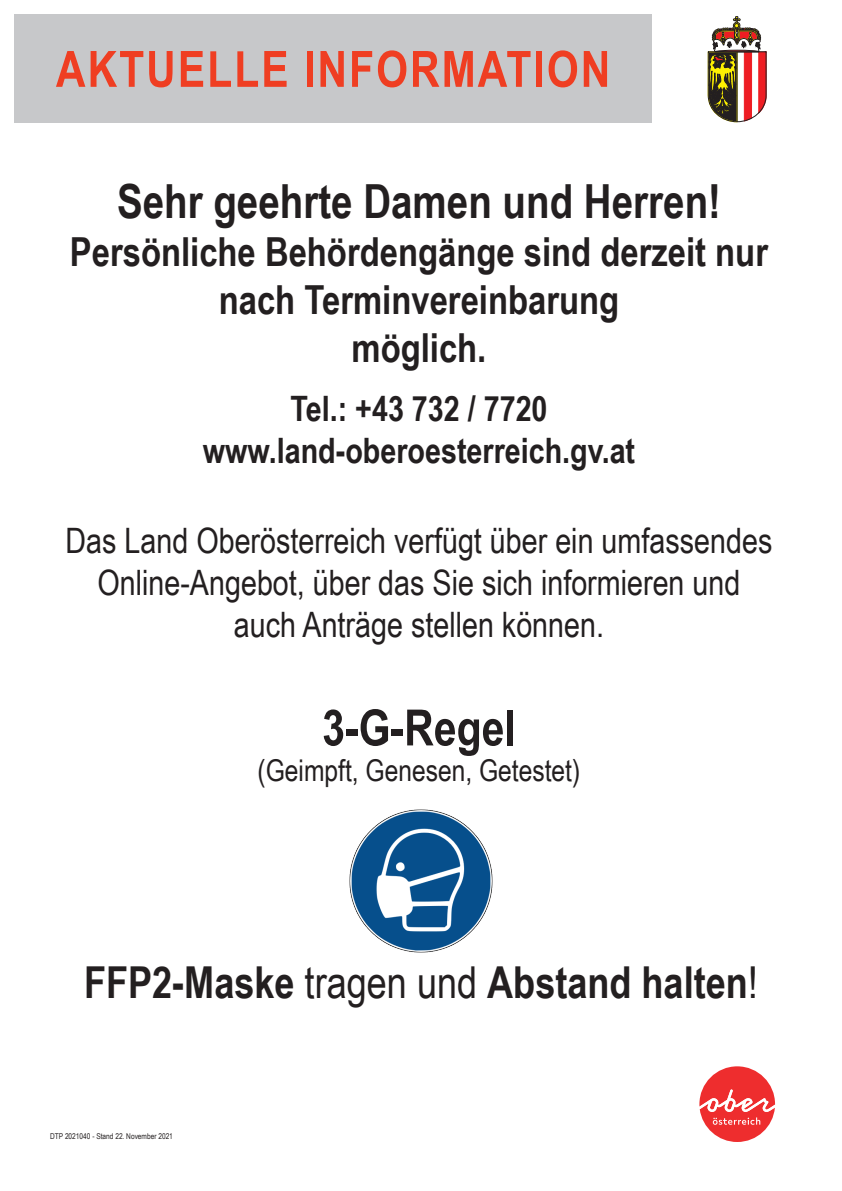
<style>
.page{position:relative;width:842px;height:1191px;background:#fff}
.page>*{position:absolute;margin:0;border:0;box-sizing:border-box;transform-origin:0 0}
.t1{font:700 50px "Arial Narrow";letter-spacing:.04em;color:#ef3e22}
.t2{font:700 50px "Arial Narrow";color:#231f20}
.t3{font:700 47px "Arial Narrow";color:#231f20}
.t4{font:700 44px "Arial Narrow";color:#231f20}
.t5{font:700 40px/48px "Arial Narrow";color:#231f20;text-align:center}
.t6{font:35px/42px "Arial Narrow";color:#231f20;text-align:center}
.t7{font:700 35px/42px "Arial Narrow";color:#231f20;text-align:center}
.t8{font:30px "Arial Narrow";color:#231f20}
.t9{font:8px "Arial Narrow";color:#231f20}
.s1{font-weight:400}
</style>
<div class="page">
<svg style="left:699px;top:1066px;width:76px;height:76px"></svg>
<svg style="left:708px;top:16px;width:59px;height:106px"></svg>
<div style="left:14px;top:14px;width:638px;height:109px;background:#c7c8ca"></div>
<img style="left:349px;top:809px;width:144px;height:144px">
<h1 class="t1" style="left:56px;top:31px;width:556px">AKTUELLE INFORMATION</h1>
<h2 class="t3" style="left:117px;top:166px;width:605px">Sehr geehrte Damen und Herren!</h2>
<p class="t5" style="left:70px;top:226px;width:700px">Persönliche Behördengänge sind derzeit nur nach Terminvereinbarung<br>möglich.</p>
<p class="t7" style="left:203px;top:386px;width:434px">Tel.: +43 732 / 7720 www.land-oberoesterreich.gv.at</p>
<p class="t6" style="left:66px;top:518px;width:708px">Das Land Oberösterreich verfügt über ein umfassendes<br>Online-Angebot, über das Sie sich informieren und auch Anträge stellen können.</p>
<h1 class="t2" style="left:322px;top:690px;width:195px">3-G-Regel</h1>
<p class="t8" style="left:258px;top:749px;width:324px">(Geimpft, Genesen, Getestet)</p>
<p class="t4" style="left:84px;top:948px;width:675px">FFP2-Maske <span class="s1">tragen und</span> Abstand halten<span class="s1">!</span></p>
<p class="t9" style="left:50px;top:1130px;width:124px">DTP 2021040 - Stand 22. November 2021</p>
</div>
